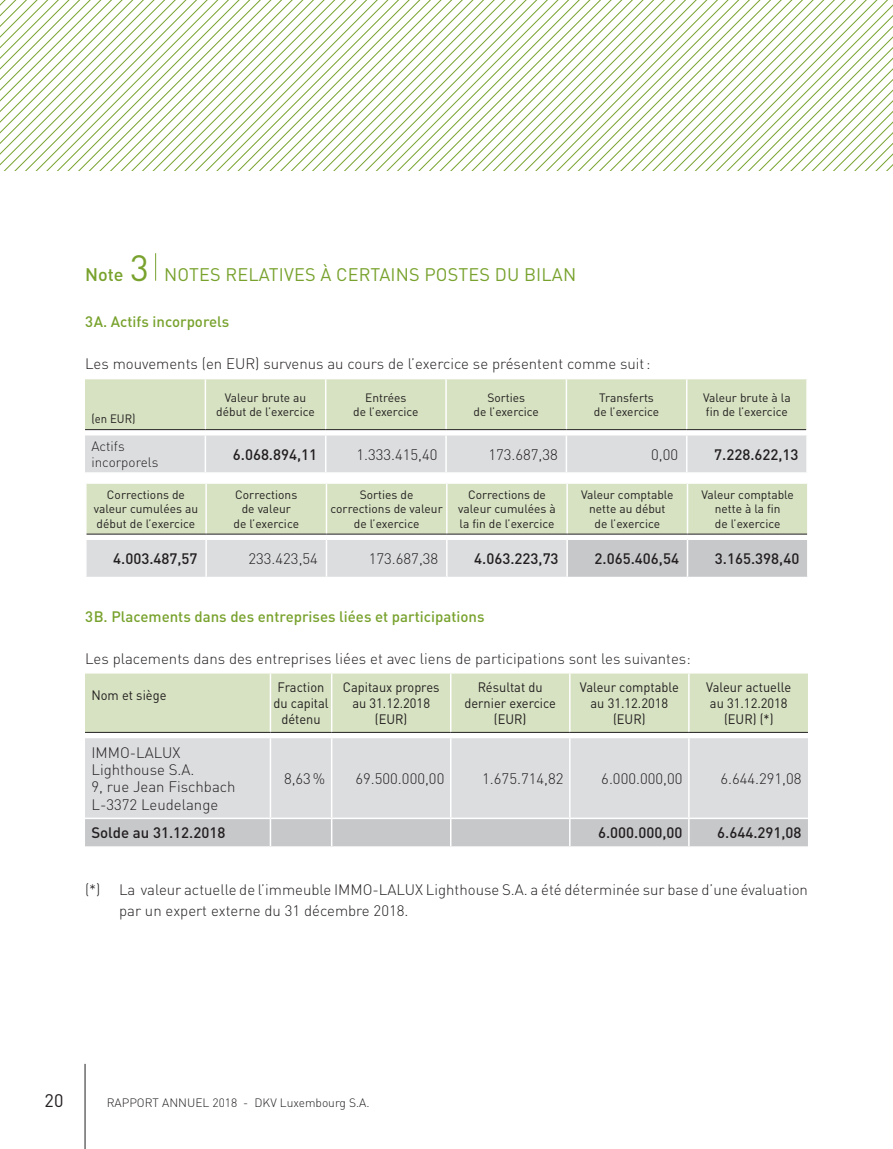
<style>
.page{position:relative;width:893px;height:1149px;background:#fff}
.page>*{position:absolute;margin:0;border:0;box-sizing:border-box;transform-origin:0 0}
.t1{font:18px "DIN Pro";letter-spacing:.01em;color:#78a22d}
.t2{font:18px "DIN Pro";color:#231f20}
.t3{font:300 15px/17.2px "DIN Pro";color:#231f20}
.t4{font:500 15px "DIN Pro";color:#231f20}
.t5{font:500 15px "DIN Pro";color:#78a22d}
.t6{font:13.5px/16.2px "DIN Pro";color:#231f20;text-align:center;scale:.95 1}
.t7{font:300 13.5px/16.2px "DIN Pro";color:#231f20}
.t8{font:12px/14.4px "DIN Pro";color:#231f20;text-align:center}
.t9{font:300 12px "DIN Pro";color:#231f20}
.t10{font:12px "DIN Pro";color:#231f20;scale:.95 1}
.s1{font-weight:500}
.s2{font-size:36px}
</style>
<div class="page">
<svg style="left:0;top:157px;width:893px;height:11px"></svg>
<svg style="left:0;top:147px;width:893px;height:10px"></svg>
<svg style="left:0;top:136px;width:893px;height:11px"></svg>
<svg style="left:0;top:125px;width:893px;height:11px"></svg>
<svg style="left:0;top:115px;width:893px;height:10px"></svg>
<svg style="left:0;top:104px;width:893px;height:11px"></svg>
<svg style="left:0;top:93px;width:893px;height:11px"></svg>
<svg style="left:0;top:83px;width:893px;height:10px"></svg>
<svg style="left:0;top:72px;width:893px;height:11px"></svg>
<svg style="left:0;top:62px;width:893px;height:10px"></svg>
<svg style="left:0;top:51px;width:893px;height:11px"></svg>
<svg style="left:0;top:40px;width:893px;height:11px"></svg>
<svg style="left:0;top:0;width:893px;height:40px"></svg>
<hr style="left:85px;top:1063px;width:1px;height:85px;background:#231f20">
<svg style="left:155px;top:253px;width:1px;height:27px"></svg>
<svg style="left:85px;top:379px;width:722px;height:94px;background:#d9e0cf"></svg>
<hr style="left:806px;top:435px;width:2px;height:37px;background:#fff">
<svg style="left:86px;top:483px;width:722px;height:94px;background:#d7ddcd"></svg>
<hr style="left:566px;top:540px;width:2px;height:36px;background:#fff">
<hr style="left:447px;top:533px;width:120px;height:1px;background:#231f20">
<hr style="left:567px;top:533px;width:120px;height:1px;background:#231f20">
<hr style="left:687px;top:533px;width:120px;height:1px;background:#231f20">
<div style="left:85px;top:673px;width:723px;height:59px;background:#d6e2c1"></div>
<div style="left:85px;top:738px;width:723px;height:79px;background:#dcdddf"></div>
<hr style="left:688px;top:673px;width:2px;height:59px;background:#fff">
<hr style="left:688px;top:738px;width:2px;height:79px;background:#fff">
<hr style="left:270px;top:673px;width:1px;height:59px;background:#fff">
<hr style="left:331px;top:673px;width:1px;height:59px;background:#fff">
<hr style="left:450px;top:673px;width:1px;height:59px;background:#fff">
<hr style="left:569px;top:673px;width:2px;height:59px;background:#fff">
<hr style="left:270px;top:738px;width:1px;height:79px;background:#fff">
<hr style="left:331px;top:738px;width:1px;height:79px;background:#fff">
<hr style="left:450px;top:738px;width:1px;height:79px;background:#fff">
<hr style="left:569px;top:738px;width:2px;height:79px;background:#fff">
<div style="left:85px;top:818px;width:723px;height:28px;background:#c7c8ca"></div>
<hr style="left:569px;top:818px;width:2px;height:28px;background:#fff">
<hr style="left:85px;top:732px;width:185px;height:1px;background:#231f20">
<hr style="left:270px;top:732px;width:62px;height:1px;background:#231f20">
<hr style="left:332px;top:732px;width:119px;height:1px;background:#231f20">
<hr style="left:451px;top:732px;width:119px;height:1px;background:#231f20">
<hr style="left:570px;top:732px;width:119px;height:1px;background:#231f20">
<hr style="left:689px;top:732px;width:119px;height:1px;background:#231f20">
<p class="t1" style="left:85px;top:262px;width:493px"><span class="s1">Note</span> <span class="s2">3</span> NOTES RELATIVES À CERTAINS POSTES DU BILAN</p>
<p class="t5" style="left:85px;top:311px;width:146px">3 A. Actifs incorporels</p>
<p class="t3" style="left:85px;top:354px;width:567px">Les mouvements (en EUR) survenus au cours de l’exercice se présentent comme suit :</p>
<p class="t10" style="left:91px;top:410px;width:48px">(en EUR)</p>
<p class="t8" style="left:216px;top:389px;width:100px">Valeur brute au début de l’exercice</p>
<p class="t8" style="left:353px;top:389px;width:67px">Entrées<br>de l’exercice</p>
<p class="t8" style="left:473px;top:389px;width:67px">Sorties<br>de l’exercice</p>
<p class="t8" style="left:594px;top:389px;width:67px">Transferts de l’exercice</p>
<p class="t8" style="left:703px;top:389px;width:89px;text-align:left">Valeur brute à la fin de l’exercice</p>
<p class="t7" style="left:91px;top:437px;width:68px">Actifs incorporels</p>
<p class="t4" style="left:233px;top:444px;width:86px">6.068.894,11</p>
<p class="t3" style="left:356px;top:445px;width:83px">1.333.415,40</p>
<p class="t3" style="left:488px;top:445px;width:71px">173.687,38</p>
<p class="t3" style="left:651px;top:445px;width:29px">0,00</p>
<p class="t4" style="left:714px;top:444px;width:86px">7.228.622,13</p>
<p class="t8" style="left:94px;top:487px;width:106px">Corrections de valeur cumulées au début de l’exercice</p>
<p class="t8" style="left:234px;top:487px;width:67px">Corrections de valeur<br>de l’exercice</p>
<p class="t8" style="left:331px;top:487px;width:114px">Sorties de corrections de valeur de l’exercice</p>
<p class="t8" style="left:458px;top:487px;width:99px">Corrections de valeur cumulées à la fin de l’exercice</p>
<p class="t8" style="left:581px;top:487px;width:94px">Valeur comptable nette au début<br>de l’exercice</p>
<p class="t8" style="left:701px;top:487px;width:94px">Valeur comptable nette à la fin<br>de l’exercice</p>
<p class="t4" style="left:113px;top:548px;width:86px">4.003.487,57</p>
<p class="t3" style="left:248px;top:549px;width:71px">233.423,54</p>
<p class="t3" style="left:369px;top:549px;width:71px">173.687,38</p>
<p class="t4" style="left:474px;top:548px;width:86px">4.063.223,73</p>
<p class="t4" style="left:595px;top:548px;width:86px">2.065.406,54</p>
<p class="t4" style="left:715px;top:548px;width:86px">3.165.398,40</p>
<p class="t5" style="left:85px;top:605px;width:401px">3 B. Placements dans des entreprises liées et participations</p>
<p class="t3" style="left:85px;top:648px;width:607px">Les placements dans des entreprises liées et avec liens de participations sont les suivantes:</p>
<p class="t6" style="left:91px;top:686px;width:81px">Nom et siège</p>
<p class="t6" style="left:273px;top:678px;width:60px">Fraction du capital détenu</p>
<p class="t6" style="left:343px;top:678px;width:103px">Capitaux propres au 31.12.2018 (EUR)</p>
<p class="t6" style="left:464px;top:678px;width:98px">Résultat du dernier exercice (EUR)</p>
<p class="t6" style="left:580px;top:678px;width:106px">Valeur comptable au 31.12.2018 (EUR)</p>
<p class="t6" style="left:706px;top:678px;width:91px">Valeur actuelle au 31.12.2018 (EUR) (*)</p>
<p class="t3" style="left:91px;top:742px;width:146px">IMMO-LALUX<br>Lighthouse S.A.<br>9, rue Jean Fischbach<br>L-3372 Leudelange</p>
<p class="t3" style="left:284px;top:768px;width:43px">8,63 %</p>
<p class="t3" style="left:355px;top:768px;width:90px">69.500.000,00</p>
<p class="t3" style="left:482px;top:768px;width:83px">1.675.714,82</p>
<p class="t3" style="left:601px;top:768px;width:83px">6.000.000,00</p>
<p class="t3" style="left:720px;top:768px;width:83px">6.644.291,08</p>
<p class="t4" style="left:91px;top:822px;width:135px">Solde au 31.12.2018</p>
<p class="t4" style="left:598px;top:822px;width:86px">6.000.000,00</p>
<p class="t4" style="left:717px;top:822px;width:86px">6.644.291,08</p>
<p class="t3" style="left:119px;top:877px;width:690px;line-height:21px;text-indent:-34px">(*) La valeur actuelle de l’immeuble IMMO-LALUX Lighthouse S.A. a été déterminée sur base d’une évaluation par un expert externe du 31 décembre 2018.</p>
<p class="t2" style="left:45px;top:1088px;width:20px">20</p>
<p class="t9" style="left:107px;top:1094px;width:265px">RAPPORT ANNUEL 2018 - DKV Luxembourg S.A.</p>
</div>
